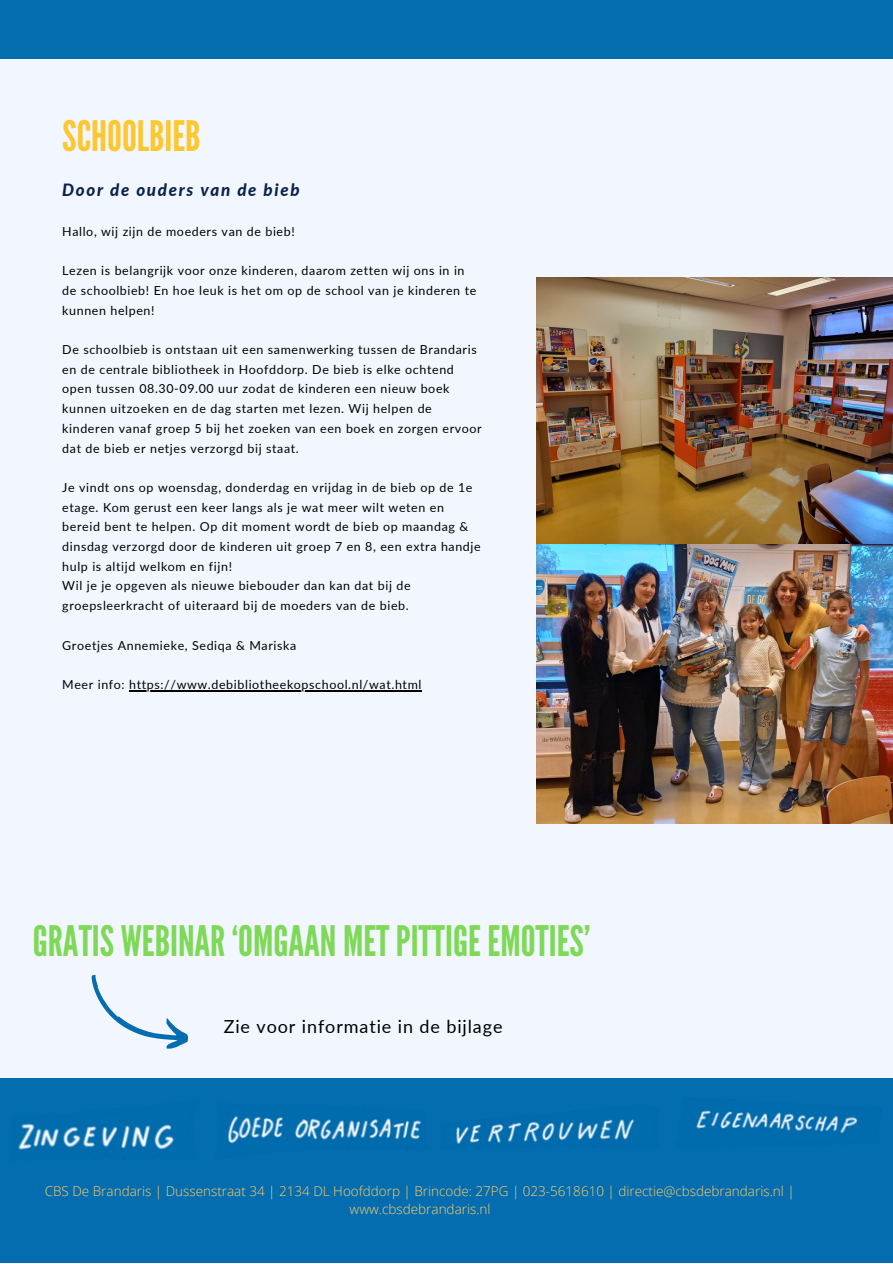
<style>
.page{position:relative;width:893px;height:1264px;background:#fff}
.page>*{position:absolute;margin:0;border:0;box-sizing:border-box;transform-origin:0 0}
.t1{font:42px "League Gothic";color:#7ed957}
.t2{font:42px "League Gothic";color:#fdc72f}
.t3{font:18px "Lato";letter-spacing:.05em;color:#000}
.t4{font:italic 800 16.95px "Lato";letter-spacing:.1em;color:#0b224b}
.t5{font:300 13.5px/18px "Open Sans";color:#fecd65;text-align:center}
.t6{font:12.45px/19.6px "Lato";letter-spacing:.05em;color:#000}
</style>
<div class="page">
<div style="left:0;top:0;width:892px;height:1262px;background:#f2f7ff"></div>
<div style="left:0;top:0;width:892px;height:58px;background:#046daf"></div>
<div style="left:0;top:1077px;width:892px;height:185px;background:#046daf"></div>
<img style="left:0;top:1077px;width:174px;height:83px">
<img style="left:464px;top:1077px;width:206px;height:71px">
<img style="left:174px;top:1077px;width:290px;height:81px">
<img style="left:670px;top:1077px;width:222px;height:69px">
<svg style="left:91px;top:974px;width:97px;height:75px"></svg>
<img style="left:536px;top:278px;width:356px;height:545px">
<hr style="left:129px;top:690px;width:293px;height:1px;background:#000">
<p class="t2" style="left:62px;top:111px;width:140px">SCHOOLBIEB</p>
<p class="t4" style="left:62px;top:179px;width:239px">Door de ouders van de bieb</p>
<p class="t6" style="left:62px;top:221px;width:234px">Hallo, wij zijn de moeders van de bieb!</p>
<p class="t6" style="left:62px;top:260px;width:415px">Lezen is belangrijk voor onze kinderen, daarom zetten wij ons in in de schoolbieb! En hoe leuk is het om op de school van je kinderen te kunnen helpen!</p>
<p class="t6" style="left:62px;top:339px;width:421px">De schoolbieb is ontstaan uit een samenwerking tussen de Brandaris en de centrale bibliotheek in Hoofddorp. De bieb is elke ochtend open tussen 08.30-09.00 uur zodat de kinderen een nieuw boek kunnen uitzoeken en de dag starten met lezen. Wij helpen de kinderen vanaf groep 5 bij het zoeken van een boek en zorgen ervoor dat de bieb er netjes verzorgd bij staat.</p>
<p class="t6" style="left:62px;top:477px;width:420px">Je vindt ons op woensdag, donderdag en vrijdag in de bieb op de 1e etage. Kom gerust een keer langs als je wat meer wilt weten en bereid bent te helpen. Op dit moment wordt de bieb op maandag &amp; dinsdag verzorgd door de kinderen uit groep 7 en 8, een extra handje hulp is altijd welkom en fijn!</p>
<p class="t6" style="left:62px;top:576px;width:350px">Wil je je opgeven als nieuwe biebouder dan kan dat bij de groepsleerkracht of uiteraard bij de moeders van de bieb.</p>
<p class="t6" style="left:62px;top:635px;width:235px">Groetjes Annemieke, Sediqa &amp; Mariska</p>
<p class="t6" style="left:62px;top:674px;width:361px">Meer info: https://www.debibliotheekopschool.nl/wat.html</p>
<p class="t1" style="left:33px;top:917px;width:559px">GRATIS WEBINAR‘OMGAAN METPITTIGE EMOTIES’</p>
<p class="t3" style="left:224px;top:1015px;width:280px">Zie voor informatie in de bijlage</p>
<p class="t5" style="left:45px;top:1181px;width:751px">CBS De Brandaris | Dussenstraat 34 | 2134 DL Hoofddorp | Brincode: 27PG | 023-5618610 | directie@cbsdebrandaris.nl | www.cbsdebrandaris.nl</p>
</div>
